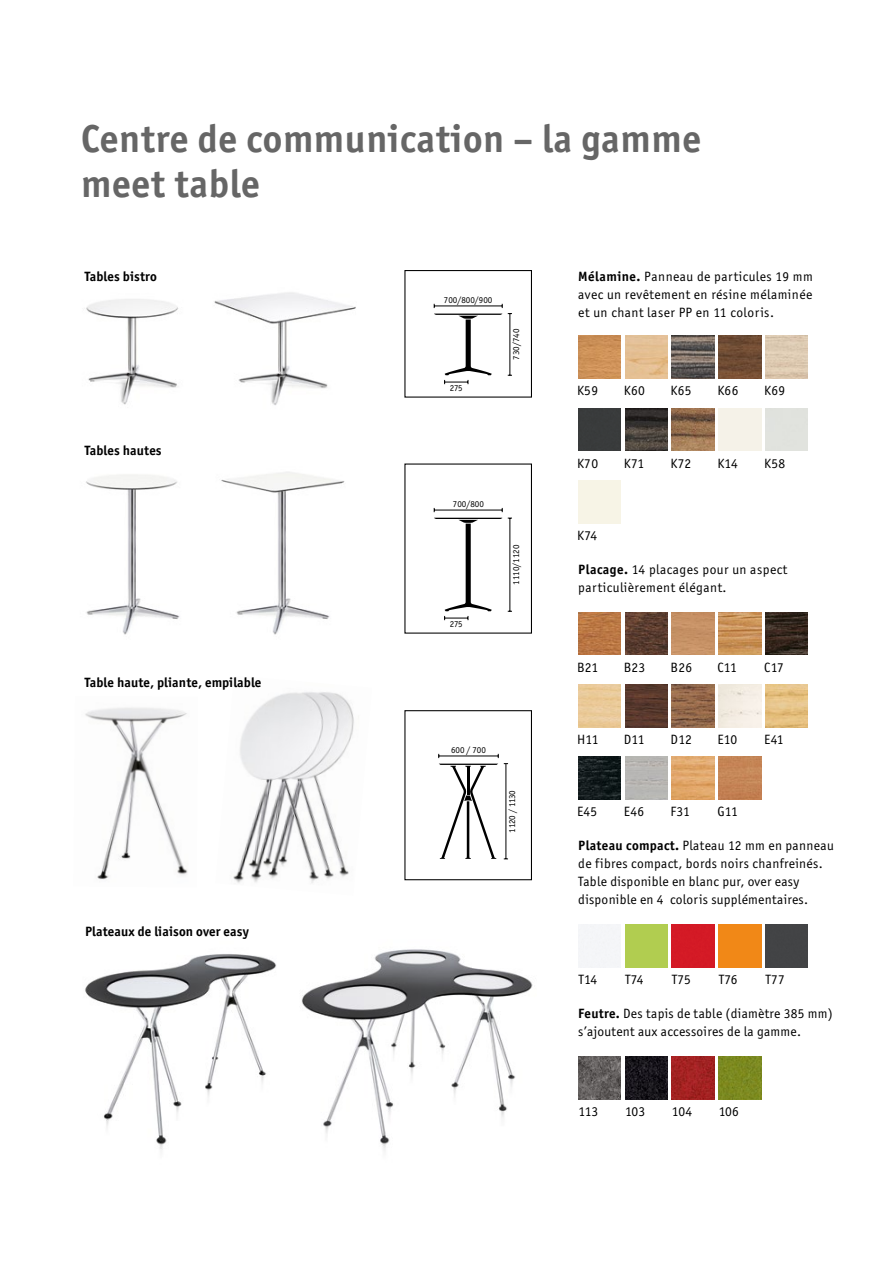
<style>
.page{position:relative;width:893px;height:1263px;background:#fff}
.page>*{position:absolute;margin:0;border:0;box-sizing:border-box;transform-origin:0 0}
.Headline_26pt{font:700 39px "Officina San Itc T";letter-spacing:.015em;color:#666}
.Copy_12pt{font:13.5px/18px "Officina San Itc T";letter-spacing:.02em;color:#000}
.Copy_12pt-2{font:700 13.5px "Officina San Itc T";letter-spacing:.01em;color:#000}
.t1{font:9px "Officina San Itc T";color:#000}
.s1{font-weight:700}
</style>
<div class="page">
<div style="left:765px;top:925px;width:43px;height:42px;background:#424345"></div>
<img style="left:578px;top:1057px;width:43px;height:42px">
<img style="left:672px;top:1057px;width:42px;height:42px">
<img style="left:578px;top:612px;width:43px;height:43px">
<img style="left:672px;top:685px;width:42px;height:42px">
<img style="left:719px;top:336px;width:42px;height:42px">
<img style="left:719px;top:757px;width:42px;height:42px">
<img style="left:625px;top:685px;width:43px;height:42px">
<img style="left:672px;top:336px;width:42px;height:42px">
<img style="left:672px;top:757px;width:42px;height:42px">
<img style="left:625px;top:408px;width:43px;height:43px">
<div style="left:719px;top:685px;width:42px;height:42px;background:#f4ede3"></div>
<img style="left:765px;top:336px;width:43px;height:42px">
<img style="left:765px;top:685px;width:43px;height:42px">
<div style="left:578px;top:408px;width:43px;height:43px;background:#393b3c"></div>
<img style="left:578px;top:757px;width:43px;height:42px">
<img style="left:672px;top:408px;width:42px;height:43px">
<img style="left:625px;top:757px;width:43px;height:42px">
<img style="left:625px;top:1057px;width:43px;height:42px">
<img style="left:719px;top:1057px;width:42px;height:42px">
<img style="left:625px;top:612px;width:43px;height:43px">
<img style="left:672px;top:612px;width:42px;height:43px">
<img style="left:719px;top:612px;width:42px;height:43px">
<img style="left:765px;top:612px;width:43px;height:43px">
<img style="left:578px;top:336px;width:43px;height:42px">
<img style="left:625px;top:336px;width:43px;height:42px">
<div style="left:719px;top:925px;width:42px;height:42px;background:#f18817"></div>
<div style="left:625px;top:925px;width:43px;height:42px;background:#b1cd50"></div>
<div style="left:672px;top:925px;width:42px;height:42px;background:#d41a25"></div>
<img style="left:86px;top:299px;width:92px;height:106px">
<img style="left:214px;top:292px;width:142px;height:113px">
<img style="left:221px;top:472px;width:124px;height:163px">
<img style="left:86px;top:474px;width:94px;height:161px">
<img style="left:233px;top:692px;width:121px;height:191px">
<img style="left:85px;top:707px;width:103px;height:173px">
<img style="left:301px;top:949px;width:232px;height:202px">
<img style="left:85px;top:954px;width:192px;height:196px">
<svg style="left:434px;top:304px;width:78px;height:80px"></svg>
<div style="left:404px;top:270px;width:128px;height:128px;border:1px solid #000"></div>
<hr style="left:434px;top:510px;width:68px;height:1px;background:#000">
<hr style="left:510px;top:518px;width:1px;height:93px;background:#000">
<svg style="left:434px;top:518px;width:68px;height:102px"></svg>
<svg style="left:438px;top:754px;width:70px;height:106px"></svg>
<div style="left:404px;top:710px;width:128px;height:170px;border:1px solid #000"></div>
<p class="Headline_26pt" style="left:81px;top:114px;width:621px">Centre de communication – la gamme</p>
<p class="Headline_26pt" style="left:81px;top:159px;width:180px">meet table</p>
<p class="Copy_12pt-2" style="left:85px;top:268px;width:73px">Tables bistro</p>
<p class="Copy_12pt-2" style="left:85px;top:442px;width:78px">Tables hautes</p>
<p class="Copy_12pt-2" style="left:85px;top:674px;width:178px">Table haute, pliante, empilable</p>
<p class="Copy_12pt-2" style="left:85px;top:922px;width:165px">Plateaux de liaison over easy</p>
<p class="t1" style="left:444px;top:294px;width:50px">700/800/900</p>
<p class="t1" style="left:450px;top:383px;width:15px">275</p>
<p class="t1" style="left:511px;top:360px;width:32px;rotate:-90deg">730/740</p>
<p class="t1" style="left:453px;top:498px;width:32px">700/800</p>
<p class="t1" style="left:450px;top:619px;width:15px">275</p>
<p class="t1" style="left:511px;top:585px;width:41px;rotate:-90deg">1110/1120</p>
<p class="t1" style="left:451px;top:744px;width:36px">600 / 700</p>
<p class="t1" style="left:507px;top:832px;width:44px;rotate:-90deg">1120 / 1130</p>
<p class="Copy_12pt" style="left:578px;top:267px;width:236px;text-align:justify"><span class="s1">Mélamine.</span> Panneau de particules 19 mm avec un revêtement en résine mélaminée et un chant laser PP en 11 coloris.</p>
<p class="Copy_12pt" style="left:577px;top:382px;width:23px">K59</p>
<p class="Copy_12pt" style="left:577px;top:454px;width:23px">K70</p>
<p class="Copy_12pt" style="left:577px;top:526px;width:22px">K74</p>
<p class="Copy_12pt" style="left:624px;top:382px;width:23px">K60</p>
<p class="Copy_12pt" style="left:624px;top:454px;width:22px">K71</p>
<p class="Copy_12pt" style="left:671px;top:382px;width:23px">K65</p>
<p class="Copy_12pt" style="left:671px;top:454px;width:22px">K72</p>
<p class="Copy_12pt" style="left:717px;top:382px;width:23px">K66</p>
<p class="Copy_12pt" style="left:764px;top:382px;width:23px">K69</p>
<p class="Copy_12pt" style="left:717px;top:454px;width:22px">K14</p>
<p class="Copy_12pt" style="left:764px;top:454px;width:23px">K58</p>
<p class="Copy_12pt" style="left:578px;top:560px;width:210px"><span class="s1">Placage.</span> 14 placages pour un aspect particulièrement élégant.</p>
<p class="Copy_12pt" style="left:577px;top:658px;width:23px">B21</p>
<p class="Copy_12pt" style="left:624px;top:658px;width:23px">B23</p>
<p class="Copy_12pt" style="left:671px;top:658px;width:23px">B26</p>
<p class="Copy_12pt" style="left:717px;top:658px;width:21px">C11</p>
<p class="Copy_12pt" style="left:764px;top:658px;width:21px">C17</p>
<p class="Copy_12pt" style="left:577px;top:730px;width:23px">H11</p>
<p class="Copy_12pt" style="left:624px;top:730px;width:22px">D11</p>
<p class="Copy_12pt" style="left:671px;top:730px;width:23px">D12</p>
<p class="Copy_12pt" style="left:717px;top:730px;width:21px">E10</p>
<p class="Copy_12pt" style="left:764px;top:730px;width:21px">E41</p>
<p class="Copy_12pt" style="left:577px;top:803px;width:22px">E45</p>
<p class="Copy_12pt" style="left:624px;top:803px;width:22px">E46</p>
<p class="Copy_12pt" style="left:671px;top:802px;width:21px">F31</p>
<p class="Copy_12pt" style="left:717px;top:802px;width:22px">G11</p>
<p class="Copy_12pt" style="left:578px;top:837px;width:257px"><span class="s1">Plateau compact.</span> Plateau 12 mm en panneau de fibres compact, bords noirs chanfreinés.<br>Table disponible en blanc pur, over easy disponible en 4 coloris supplémentaires.</p>
<p class="Copy_12pt" style="left:578px;top:970px;width:21px">T14</p>
<p class="Copy_12pt" style="left:625px;top:970px;width:20px">T74</p>
<p class="Copy_12pt" style="left:672px;top:970px;width:21px">T75</p>
<p class="Copy_12pt" style="left:719px;top:970px;width:20px">T76</p>
<p class="Copy_12pt" style="left:765px;top:970px;width:21px">T77</p>
<p class="Copy_12pt" style="left:578px;top:1005px;width:256px"><span class="s1">Feutre.</span> Des tapis de table (diamètre 385 mm) s’ajoutent aux accessoires de la gamme.</p>
<p class="Copy_12pt" style="left:578px;top:1102px;width:21px">113</p>
<p class="Copy_12pt" style="left:672px;top:1102px;width:22px">104</p>
<p class="Copy_12pt" style="left:625px;top:1102px;width:22px">103</p>
<p class="Copy_12pt" style="left:719px;top:1102px;width:22px">106</p>
</div>
